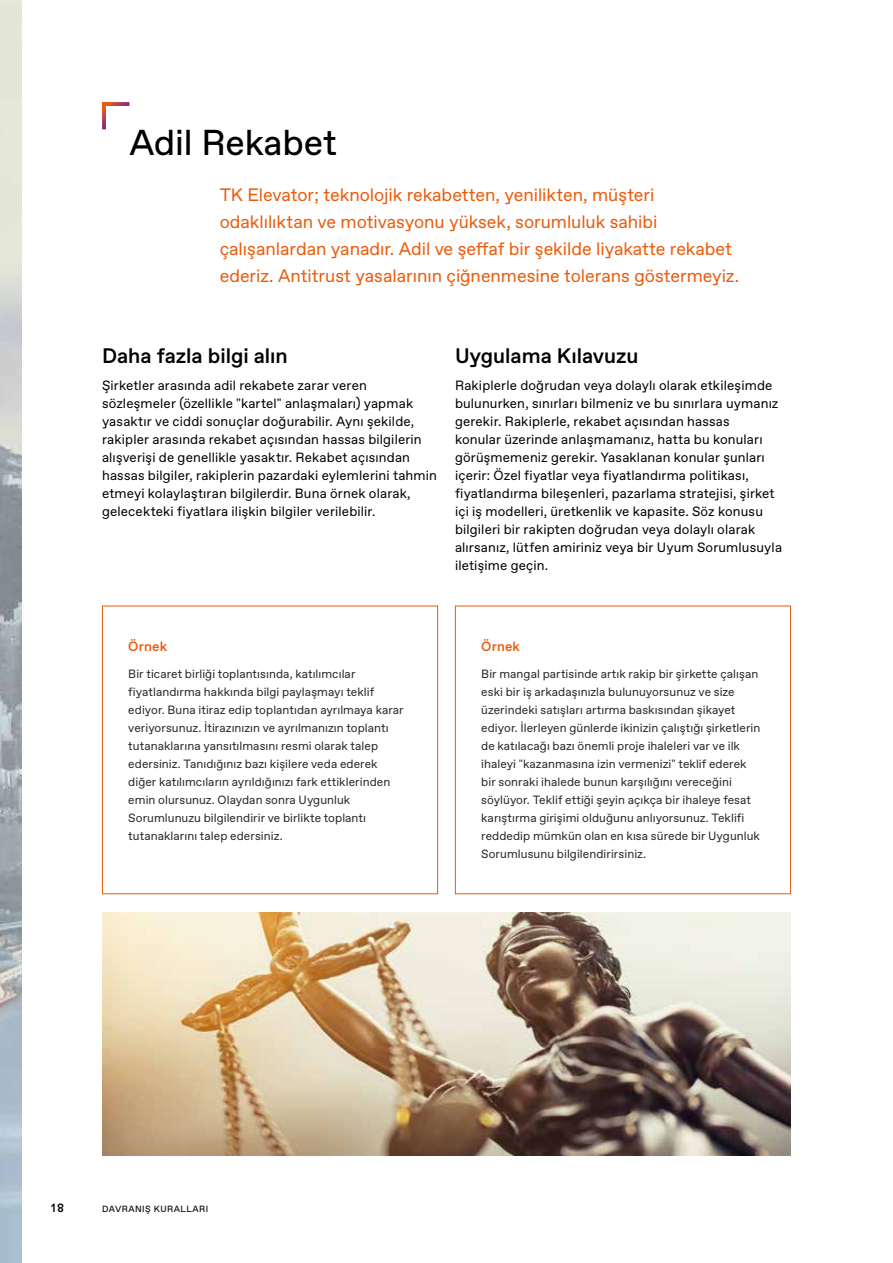
<style>
.page{position:relative;width:893px;height:1263px;background:#fff}
.page>*{position:absolute;margin:0;border:0;box-sizing:border-box;transform-origin:0 0}
.t1{font:36px "TKE Type";letter-spacing:-.005em;color:#000}
.t2{font:500 21px "TKE Type";letter-spacing:-.005em;color:#000}
.t3{font:18px/27px "TKE Type";color:#ea5b0b}
.t4{font:13.5px/18px "TKE Type";letter-spacing:.01em;color:#000}
.t5{font:500 13.5px "TKE Type";letter-spacing:.015em;color:#ea5b0b}
.t6{font:12px/18px "TKE Type";letter-spacing:.005em;color:#282827}
.t7{font:500 12px "TKE Type";color:#000}
.t8{font:9px "TKE Type";letter-spacing:.05em;color:#000}
</style>
<div class="page">
<img style="left:0;top:0;width:21px;height:1263px">
<svg style="left:102px;top:106px;width:4px;height:23px"></svg>
<svg style="left:102px;top:102px;width:27px;height:4px"></svg>
<div style="left:102px;top:606px;width:336px;height:288px;border:1px solid #ea5b0b"></div>
<div style="left:455px;top:606px;width:336px;height:288px;border:1px solid #ea5b0b"></div>
<img style="left:102px;top:912px;width:689px;height:243px">
<h1 class="t1" style="left:129px;top:121px;width:209px">Adil Rekabet</h1>
<p class="t3" style="left:220px;top:182px;width:521px">TK Elevator; teknolojik rekabetten, yenilikten, müşteri odaklılıktan ve motivasyonu yüksek, sorumluluk sahibi çalışanlardan yanadır. Adil ve şeffaf bir şekilde liyakatte rekabet ederiz. Antitrust yasalarının çiğnenmesine tolerans göstermeyiz.</p>
<h2 class="t2" style="left:102px;top:343px;width:187px">Daha fazla bilgi alın</h2>
<p class="t4" style="left:102px;top:377px;width:336px">Şirketler arasında adil rekabete zarar veren sözleşmeler (özellikle "kartel" anlaşmaları) yapmak yasaktır ve ciddi sonuçlar doğurabilir. Aynı şekilde, rakipler arasında rekabet açısından hassas bilgilerin alışverişi de genellikle yasaktır. Rekabet açısından hassas bilgiler, rakiplerin pazardaki eylemlerini tahmin etmeyi kolaylaştıran bilgilerdir. Buna örnek olarak, gelecekteki fiyatlara ilişkin bilgiler verilebilir.</p>
<h2 class="t2" style="left:455px;top:343px;width:185px">Uygulama Kılavuzu</h2>
<p class="t4" style="left:455px;top:377px;width:329px">Rakiplerle doğrudan veya dolaylı olarak etkileşimde bulunurken, sınırları bilmeniz ve bu sınırlara uymanız gerekir. Rakiplerle, rekabet açısından hassas<br>konular üzerinde anlaşmamanız, hatta bu konuları görüşmemeniz gerekir. Yasaklanan konular şunları içerir: Özel fiyatlar veya fiyatlandırma politikası, fiyatlandırma bileşenleri, pazarlama stratejisi, şirket içi iş modelleri, üretkenlik ve kapasite. Söz konusu bilgileri bir rakipten doğrudan veya dolaylı olarak alırsanız, lütfen amiriniz veya bir Uyum Sorumlusuyla iletişime geçin.</p>
<p class="t5" style="left:128px;top:638px;width:40px">Örnek</p>
<p class="t6" style="left:128px;top:665px;width:277px">Bir ticaret birliği toplantısında, katılımcılar fiyatlandırma hakkında bilgi paylaşmayı teklif ediyor. Buna itiraz edip toplantıdan ayrılmaya karar veriyorsunuz. İtirazınızın ve ayrılmanızın toplantı tutanaklarına yansıtılmasını resmi olarak talep edersiniz. Tanıdığınız bazı kişilere veda ederek diğer katılımcıların ayrıldığınızı fark ettiklerinden emin olursunuz. Olaydan sonra Uygunluk Sorumlunuzu bilgilendirir ve birlikte toplantı tutanaklarını talep edersiniz.</p>
<p class="t5" style="left:481px;top:638px;width:40px">Örnek</p>
<p class="t6" style="left:481px;top:665px;width:281px">Bir mangal partisinde artık rakip bir şirkette çalışan eski bir iş arkadaşınızla bulunuyorsunuz ve size üzerindeki satışları artırma baskısından şikayet ediyor. İlerleyen günlerde ikinizin çalıştığı şirketlerin de katılacağı bazı önemli proje ihaleleri var ve ilk ihaleyi "kazanmasına izin vermenizi" teklif ederek bir sonraki ihalede bunun karşılığını vereceğini söylüyor. Teklif ettiği şeyin açıkça bir ihaleye fesat karıştırma girişimi olduğunu anlıyorsunuz. Teklifi reddedip mümkün olan en kısa sürede bir Uygunluk Sorumlusunu bilgilendirirsiniz.</p>
<p class="t7" style="left:51px;top:1201px;width:15px">18</p>
<p class="t8" style="left:102px;top:1203px;width:108px">DAVRANIŞ KURALLARI</p>
</div>
